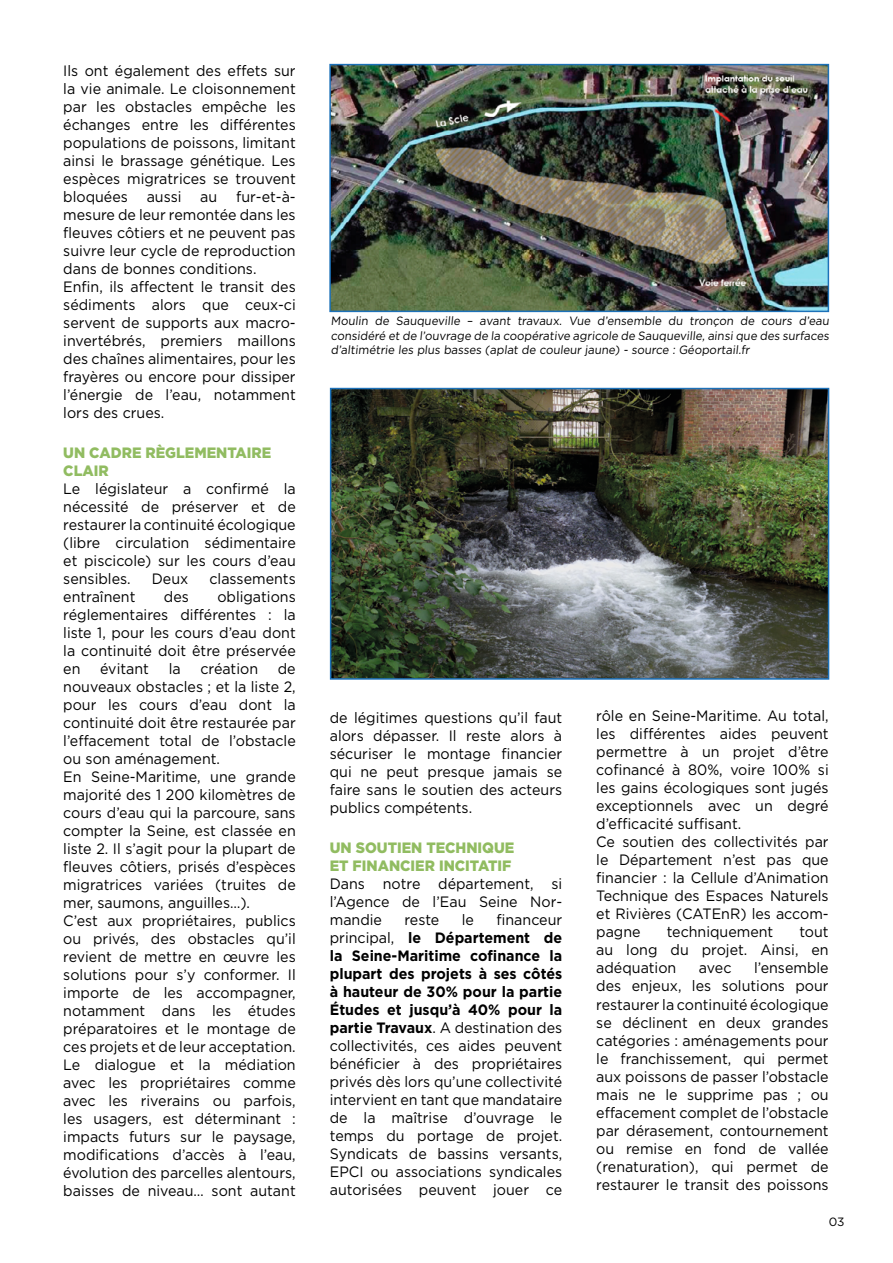
<style>
.page{position:relative;width:893px;height:1263px;background:#fff}
.page>*{position:absolute;margin:0;border:0;box-sizing:border-box;transform-origin:0 0}
.t1{font:15px/18px "Gotham";color:#000;text-align:justify;scale:.95 1}
.t2{font:900 15px/18px "Gotham";color:#91bc61;scale:.95 1}
.t3{font:12px/14.4px "Gotham";color:#000;text-align:justify;scale:.95 1}
.t4{font:12px "Gotham";color:#000}
.s1{font-weight:700}
</style>
<div class="page">
<img style="left:333px;top:391px;width:493px;height:286px">
<div style="left:330px;top:388px;width:499px;height:292px;border:2px solid #1d71b8"></div>
<img style="left:332px;top:67px;width:494px;height:242px">
<div style="left:329px;top:64px;width:500px;height:248px;border:2px solid #1d71b8"></div>
<p class="t1" style="left:63px;top:61px;width:246px">Ils ont également des effets sur la vie animale. Le cloisonnement par les obstacles empêche les échanges entre les différentes populations de poissons, limitant ainsi le brassage génétique. Les espèces migratrices se trouvent bloquées</p>
<p class="t1" style="left:63px;top:187px;width:246px;text-indent:173px">fur-et-à&shy;mesure de leur remontée dans les fleuves côtiers et ne peuvent pas suivre leur cycle de reproduction dans de bonnes conditions.</p>
<p class="t1" style="left:63px;top:277px;width:246px">Enfin, ils affectent le transit des sédiments alors que ceux-ci servent de supports aux macro&shy;invertébrés, premiers maillons des chaînes alimentaires, pour les frayères ou encore pour dissiper l’énergie de l’eau, notamment lors des crues.</p>
<p class="t2" style="left:63px;top:444px;width:220px">UN CADRE RÈGLEMENTAIRE<br>CLAIR</p>
<p class="t1" style="left:63px;top:479px;width:246px">Le législateur a confirmé la nécessité de préserver et de restaurer la continuité écologique (libre circulation sédimentaire et piscicole) sur les cours d’eau sensibles.</p>
<p class="t1" style="left:147px;top:187px;width:38px">aussi</p>
<p class="t1" style="left:200px;top:187px;width:19px">au</p>
<p class="t1" style="left:152px;top:569px;width:40px">Deux</p>
<p class="t1" style="left:209px;top:569px;width:92px">classements</p>
<p class="t1" style="left:63px;top:587px;width:77px">entraînent</p>
<p class="t1" style="left:164px;top:587px;width:28px">des</p>
<p class="t1" style="left:63px;top:587px;width:246px;text-indent:154px">obligations réglementaires différentes : la liste 1, pour les cours d’eau dont la continuité doit être préservée en</p>
<p class="t1" style="left:100px;top:659px;width:53px">évitant</p>
<p class="t1" style="left:169px;top:659px;width:14px">la</p>
<p class="t1" style="left:200px;top:659px;width:62px">création</p>
<p class="t1" style="left:63px;top:659px;width:246px;text-indent:215px">de nouveaux obstacles ; et la liste 2, pour les cours d’eau dont la continuité doit être restaurée par l’effacement total de l’obstacle ou son aménagement.</p>
<p class="t1" style="left:63px;top:767px;width:246px">En Seine-Maritime, une grande majorité des 1 200 kilomètres de cours d’eau qui la parcoure, sans compter la Seine, est classée en liste 2. Il s’agit pour la plupart de fleuves côtiers, prisés d’espèces migratrices variées (truites de mer, saumons, anguilles…).</p>
<p class="t1" style="left:63px;top:911px;width:246px">C’est aux propriétaires, publics ou privés, des obstacles qu’il revient de mettre en œuvre les solutions pour s’y conformer. Il importe de les accompagner, notamment dans les études préparatoires et le montage de ces projets et de leur acceptation.<br>Le dialogue et la médiation avec les propriétaires comme avec les riverains ou parfois, les usagers, est déterminant : impacts futurs sur le paysage, modifications d’accès à l’eau, évolution des parcelles alentours, baisses de niveau… sont autant</p>
<p class="t3" style="left:331px;top:313px;width:528px">Moulin de Sauqueville – avant travaux. Vue d’ensemble du tronçon de cours d’eau considéré et de l’ouvrage de la coopérative agricole de Sauqueville, ainsi que des surfaces d’altimétrie les plus basses (aplat de couleur jaune) - source : Géoportail.fr</p>
<p class="t1" style="left:330px;top:708px;width:246px">de légitimes questions qu’il faut alors dépasser. Il reste alors à sécuriser le montage financier qui ne peut presque jamais se faire sans le soutien des acteurs publics compétents.</p>
<p class="t2" style="left:330px;top:838px;width:196px">UN SOUTIEN TECHNIQUE<br>ET FINANCIER INCITATIF</p>
<p class="t1" style="left:330px;top:874px;width:246px">Dans notre département, si l’Agence de l’Eau Seine Nor&shy;mandie</p>
<p class="t1" style="left:330px;top:910px;width:246px;text-indent:167px">financeur principal, <span class="s1">le Département de la Seine-Maritime cofinance la plupart des projets à ses côtés à hauteur de 30% pour la partie Études et jusqu’à 40% pour la partie Travaux</span>. A destination des collectivités, ces aides peuvent bénéficier à des propriétaires privés dès lors qu’une collectivité intervient en tant que mandataire de la maîtrise d’ouvrage le temps du portage de projet.<br>Syndicats de bassins versants, EPCI ou associations syndicales autorisées peuvent jouer ce</p>
<p class="t1" style="left:404px;top:910px;width:38px">reste</p>
<p class="t1" style="left:462px;top:910px;width:14px">le</p>
<p class="t1" style="left:596px;top:707px;width:246px">rôle en Seine-Maritime. Au total, les différentes aides peuvent permettre à un projet d’être cofinancé à 80%, voire 100% si les gains écologiques sont jugés exceptionnels avec un degré d’efficacité suffisant.</p>
<p class="t1" style="left:596px;top:833px;width:246px">Ce soutien des collectivités par le Département n’est pas que financier : la Cellule d’Animation Technique des Espaces Naturels et Rivières (CATEnR) les accom&shy;pagne</p>
<p class="t1" style="left:667px;top:923px;width:114px">techniquement</p>
<p class="t1" style="left:596px;top:923px;width:246px;text-indent:203px">tout au long du projet. Ainsi, en adéquation</p>
<p class="t1" style="left:596px;top:959px;width:246px;text-indent:158px">l’ensemble des enjeux, les solutions pour restaurer la continuité écologique se déclinent en deux grandes catégories : aménagements pour le franchissement, qui permet aux poissons de passer l’obstacle mais ne le supprime pas ; ou effacement complet de l’obstacle par dérasement, contournement ou remise en fond de vallée (renaturation), qui permet de restaurer le transit des poissons</p>
<p class="t1" style="left:699px;top:959px;width:36px">avec</p>
<p class="t4" style="left:829px;top:1213px;width:17px">03</p>
</div>
